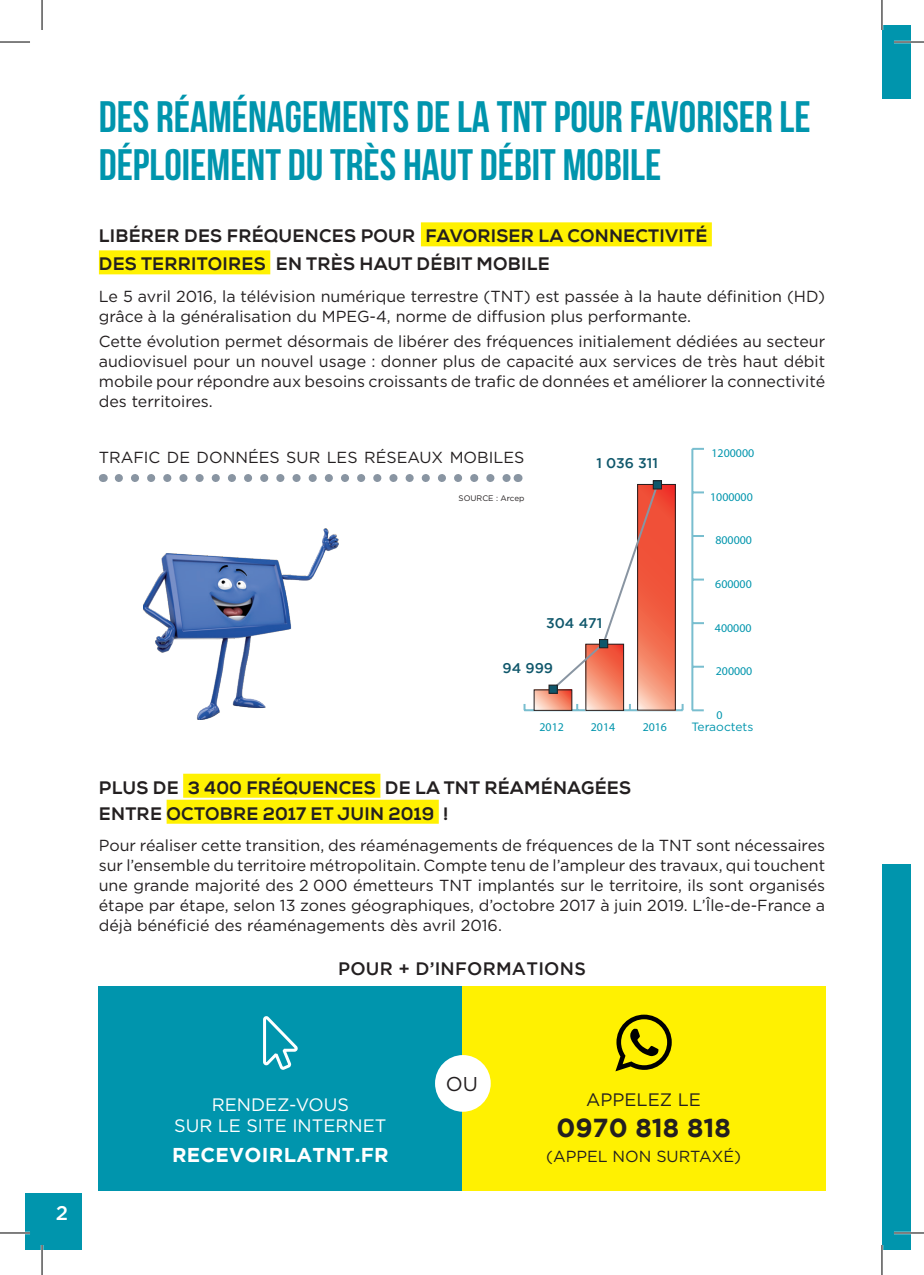
<style>
.page{position:relative;width:924px;height:1275px;background:#fff}
.page>*{position:absolute;margin:0;border:0;box-sizing:border-box;transform-origin:0 0}
.Intertitre_2_1col{font:44px/48px "Bebas Neue";color:#0095ad}
.t1{font:700 26px "Gotham";color:#231f20}
.t2{font:700 20px "Gotham";letter-spacing:.015em;color:#fff}
.Pagination_bleu{font:20px "Gotham";color:#231f20}
.Pagination_bleu-2{font:500 20px "Gotham";color:#fff}
.Intertitre_2_1col-2{font:18px/28px "Nexa X Bold";letter-spacing:.015em;color:#231f20}
.t3{font:18px/21.6px "Gotham";color:#fff;text-align:center}
.t4{font:500 18px "Gotham";letter-spacing:.015em;color:#231f20}
.t5{font:18px "Gotham";color:#231f20}
.Texte_1_colonne{font:16px/20px "Gotham";color:#231f20;text-align:justify}
.Pagination_bleu-3{font:500 14px "Gotham";color:#0f576b}
.Pagination_bleu-4{font:12px "Gotham";color:#0095ad}
.t6{font:11.8px "Myriad Pro";color:#0095ad}
.t7{font:8px "Gotham";color:#231f20}
</style>
<div class="page">
<div style="left:420px;top:222px;width:291px;height:24px;background:#fff101"></div>
<div style="left:99px;top:250px;width:171px;height:24px;background:#fff101"></div>
<div style="left:183px;top:773px;width:197px;height:24px;background:#fff101"></div>
<div style="left:166px;top:799px;width:272px;height:24px;background:#fff101"></div>
<svg style="left:119px;top:474px;width:390px;height:8px"></svg>
<hr style="left:524px;top:709px;width:158px;height:2px;background:#79becf">
<svg style="left:638px;top:486px;width:35px;height:222px;background:#f16a51"></svg>
<svg style="left:535px;top:691px;width:35px;height:18px"></svg>
<div style="left:533px;top:689px;width:39px;height:22px;border:1px solid #231f20"></div>
<svg style="left:587px;top:692px;width:34px;height:17px"></svg>
<div style="left:585px;top:643px;width:38px;height:68px;border:1px solid #231f20"></div>
<svg style="left:550px;top:484px;width:109px;height:208px"></svg>
<div style="left:548px;top:685px;width:9px;height:8px;background:#0f576b"></div>
<div style="left:548px;top:685px;width:9px;height:8px;border:1px solid #231f20"></div>
<div style="left:599px;top:639px;width:8px;height:9px;background:#0f576b"></div>
<div style="left:599px;top:639px;width:8px;height:9px;border:1px solid #231f20"></div>
<div style="left:653px;top:481px;width:8px;height:8px;background:#0f576b"></div>
<div style="left:652px;top:480px;width:9px;height:9px;border:1px solid #231f20"></div>
<hr style="left:691px;top:449px;width:2px;height:261px;background:#79becf">
<svg style="left:693px;top:665px;width:10px;height:2px"></svg>
<svg style="left:693px;top:622px;width:10px;height:2px"></svg>
<svg style="left:693px;top:578px;width:10px;height:9px"></svg>
<svg style="left:693px;top:535px;width:10px;height:2px"></svg>
<svg style="left:693px;top:491px;width:10px;height:2px"></svg>
<svg style="left:692px;top:448px;width:11px;height:2px"></svg>
<svg style="left:691px;top:709px;width:12px;height:2px"></svg>
<div style="left:25px;top:1193px;width:57px;height:57px;background:#0095ad"></div>
<img style="left:143px;top:528px;width:195px;height:191px">
<div style="left:99px;top:986px;width:363px;height:204px;background:#0095ad"></div>
<div style="left:462px;top:986px;width:362px;height:204px;background:#fff101"></div>
<svg style="left:615px;top:1014px;width:56px;height:57px"></svg>
<svg style="left:263px;top:1016px;width:35px;height:54px"></svg>
<div style="left:435px;top:1055px;width:55px;height:56px;background:#fff;border-radius:50%"></div>
<div style="left:881px;top:864px;width:28px;height:386px;background:#0095ad"></div>
<div style="left:881px;top:25px;width:28px;height:74px;background:#0095ad"></div>
<hr style="left:893px;top:41px;width:30px;height:2px;background:#fff">
<hr style="left:0;top:1231px;width:30px;height:3px;background:#fff">
<hr style="left:893px;top:1231px;width:30px;height:3px;background:#fff">
<hr style="left:41px;top:1245px;width:2px;height:30px;background:#fff">
<hr style="left:0;top:42px;width:30px;height:1px;background:#000">
<hr style="left:893px;top:42px;width:30px;height:1px;background:#000">
<hr style="left:0;top:1232px;width:30px;height:1px;background:#000">
<hr style="left:893px;top:1232px;width:30px;height:1px;background:#000">
<hr style="left:42px;top:0;width:1px;height:30px;background:#000">
<hr style="left:42px;top:1245px;width:1px;height:30px;background:#000">
<hr style="left:881px;top:0;width:1px;height:30px;background:#000">
<hr style="left:881px;top:1245px;width:1px;height:30px;background:#000">
<p class="Intertitre_2_1col" style="left:99px;top:92px;width:713px">DES RÉAMÉNAGEMENTS DE LA TNT POUR FAVORISER LE<br>DÉPLOIEMENT DU TRÈS HAUT DÉBIT MOBILE</p>
<p class="Intertitre_2_1col-2" style="left:99px;top:222px;width:609px">LIBÉRER DES FRÉQUENCES POUR FAVORISER LA CONNECTIVITÉ<br>DES TERRITOIRES EN TRÈS HAUT DÉBIT MOBILE</p>
<p class="Texte_1_colonne" style="left:99px;top:286px;width:727px">Le 5 avril 2016, la télévision numérique terrestre (TNT) est passée à la haute définition (HD) grâce à la généralisation du MPEG-4, norme de diffusion plus performante.</p>
<p class="Texte_1_colonne" style="left:99px;top:331px;width:727px">Cette évolution permet désormais de libérer des fréquences initialement dédiées au secteur audiovisuel pour un nouvel usage : donner plus de capacité aux services de très haut débit mobile pour répondre aux besoins croissants de trafic de données et améliorer la connectivité des territoires.</p>
<p class="Texte_1_colonne" style="left:99px;top:446px;width:427px">TRAFIC DE DONNÉES SUR LES RÉSEAUX MOBILES</p>
<p class="t7" style="left:458px;top:493px;width:67px">SOURCE : Arcep</p>
<p class="Pagination_bleu-3" style="left:596px;top:455px;width:63px">1 036 311</p>
<p class="t6" style="left:711px;top:446px;width:44px">1200000</p>
<p class="t6" style="left:709px;top:489px;width:44px">1000000</p>
<p class="t6" style="left:715px;top:533px;width:38px">800000</p>
<p class="t6" style="left:715px;top:576px;width:38px">600000</p>
<p class="Pagination_bleu-3" style="left:546px;top:615px;width:58px">304 471</p>
<p class="t6" style="left:714px;top:620px;width:38px">400000</p>
<p class="Pagination_bleu-3" style="left:502px;top:660px;width:52px">94 999</p>
<p class="t6" style="left:715px;top:664px;width:38px">200000</p>
<p class="t6" style="left:716px;top:707px;width:8px">0</p>
<p class="t6" style="left:539px;top:720px;width:26px">2012</p>
<p class="t6" style="left:590px;top:720px;width:26px">2014</p>
<p class="t6" style="left:642px;top:720px;width:26px">2016</p>
<p class="Pagination_bleu-4" style="left:691px;top:719px;width:64px">Teraoctets</p>
<p class="Intertitre_2_1col-2" style="left:99px;top:774px;width:533px;line-height:26px">PLUS DE 3 400 FRÉQUENCES DE LA TNT RÉAMÉNAGÉES<br>ENTRE OCTOBRE 2017 ET JUIN 2019 !</p>
<p class="Texte_1_colonne" style="left:99px;top:835px;width:727px">Pour réaliser cette transition, des réaménagements de fréquences de la TNT sont nécessaires sur l’ensemble du territoire métropolitain. Compte tenu de l’ampleur des travaux, qui touchent une grande majorité des 2 000 émetteurs TNT implantés sur le territoire, ils sont organisés étape par étape, selon 13 zones géographiques, d’octobre 2017 à juin 2019. L’Île-de-France a déjà bénéficié des réaménagements dès avril 2016.</p>
<p class="t4" style="left:338px;top:958px;width:249px">POUR + D’INFORMATIONS</p>
<p class="Pagination_bleu-2" style="left:56px;top:1202px;width:14px">2</p>
<p class="t3" style="left:174px;top:1093px;width:214px">RENDEZ-VOUS<br>SUR LE SITE INTERNET</p>
<p class="t2" style="left:172px;top:1143px;width:218px">RECEVOIRLATNT.FR</p>
<p class="Pagination_bleu" style="left:446px;top:1071px;width:34px">OU</p>
<p class="t5" style="left:586px;top:1088px;width:116px">APPELEZ LE</p>
<p class="t1" style="left:556px;top:1113px;width:176px">0970 818 818</p>
<p class="Texte_1_colonne" style="left:546px;top:1146px;width:196px">(APPEL NON SURTAXÉ)</p>
</div>
